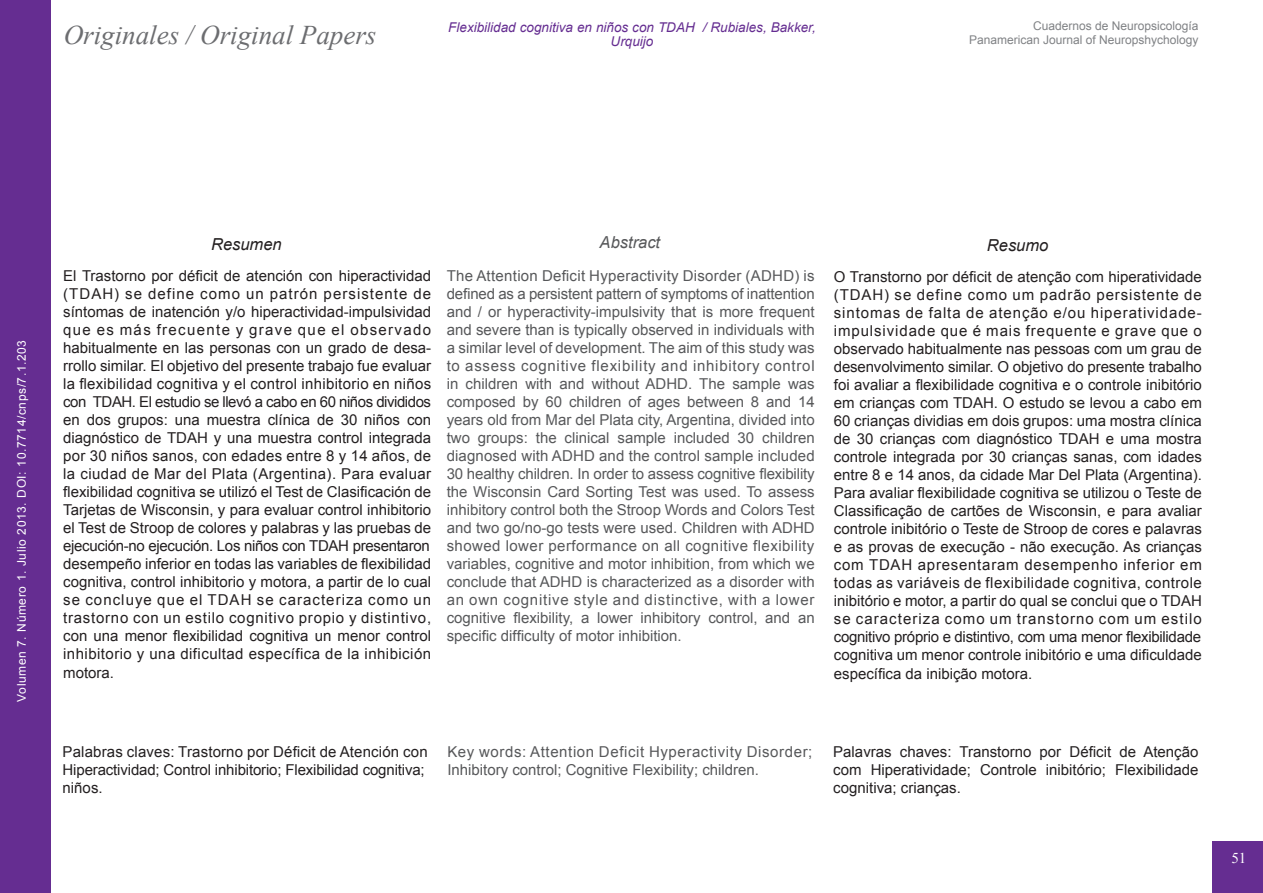
<style>
.page{position:relative;width:1263px;height:893px;background:#fff}
.page>*{position:absolute;margin:0;border:0;box-sizing:border-box;transform-origin:0 0}
.t1{font:italic 27px "Times New Roman";color:#6c6d70}
.t2{font:italic 16.5px "Arial";color:#231f20}
.t3{font:italic 16.5px "Arial";color:#57585a}
.t4{font:15px/18px "Arial";color:#231f20}
.t5{font:15px/18px "Arial";letter-spacing:.01em;color:#57585a;text-align:justify}
.t6{font:15px/18px "Arial";letter-spacing:.03em;color:#231f20}
.t7{font:15px "Arial";letter-spacing:-.01em;color:#57585a}
.t8{font:15px "Arial";letter-spacing:-.02em;color:#231f20}
.t9{font:15px "Arial";letter-spacing:.06em;color:#231f20}
.t10{font:15px "Arial";letter-spacing:-.03em;color:#231f20}
.t11{font:15px "Arial";letter-spacing:.05em;color:#231f20}
.t12{font:15px "Arial";letter-spacing:.04em;color:#57585a}
.t13{font:15px "Times New Roman";color:#fff}
.t14{font:italic 13.5px/13.5px "Arial";color:#652d91;text-align:center}
.t15{font:12px "Arial";color:#808285}
.t16{font:12px "Arial";letter-spacing:.05em;color:#fff}
</style>
<div class="page">
<div style="left:0;top:0;width:51px;height:893px;background:#652d91"></div>
<div style="left:1212px;top:841px;width:51px;height:52px;background:#652d91"></div>
<p class="t15" style="left:1033px;top:18px;width:167px">Cuadernos de Neuropsicología</p>
<p class="t14" style="left:448px;top:21px;width:369px">Flexibilidad cognitiva en niños con TDAH / Rubiales, Bakker,<br>Urquijo</p>
<p class="t1" style="left:64px;top:17px;width:314px">Originales / Original Papers</p>
<p class="t15" style="left:969px;top:32px;width:231px">Panamerican Journal of Neuropshychology</p>
<p class="t16" style="left:14px;top:702px;width:363px;rotate:-90deg">Volumen 7. Número 1. Julio 2013. DOI: 10.7714/cnps/7.1.203</p>
<p class="t3" style="left:600px;top:231px;width:62px">Abstract</p>
<p class="t2" style="left:211px;top:233px;width:72px">Resumen</p>
<p class="t2" style="left:987px;top:234px;width:63px">Resumo</p>
<p class="t5" style="left:447px;top:266px;width:369px">The Attention Deficit Hyperactivity Disorder (ADHD) is</p>
<p class="t7" style="left:447px;top:283px;width:369px">defined as a persistent pattern of symptoms of inattention</p>
<p class="t5" style="left:447px;top:302px;width:369px">and / or hyperactivity-impulsivity that is more frequent and severe than is typically observed in individuals with a similar level of development. The aim of this study was to assess cognitive flexibility and inhibitory control</p>
<p class="t5" style="left:447px;top:374px;width:369px">in children with and without ADHD. The sample was composed by 60 children of ages between 8 and 14 years old from Mar del Plata city, Argentina, divided into two groups: the clinical sample included 30 children diagnosed with ADHD and the control sample included</p>
<p class="t7" style="left:447px;top:463px;width:369px">30 healthy children. In order to assess cognitive flexibility</p>
<p class="t5" style="left:447px;top:482px;width:369px">the Wisconsin Card Sorting Test was used. To assess inhibitory control both the Stroop Words and Colors Test and two go/no-go tests were used. Children with ADHD showed lower performance on all cognitive flexibility</p>
<p class="t5" style="left:447px;top:554px;width:369px">variables, cognitive and motor inhibition, from which we conclude that ADHD is characterized as a disorder with an own cognitive style and distinctive, with a lower</p>
<p class="t5" style="left:447px;top:608px;width:369px">cognitive flexibility, a lower inhibitory control, and an specific difficulty of motor inhibition.</p>
<p class="t4" style="left:63px;top:267px;width:369px">El Trastorno por déficit de atención con hiperactividad (TDAH) se define como un patrón persistente de</p>
<p class="t4" style="left:63px;top:303px;width:369px">síntomas de inatención y/o hiperactividad-impulsividad que es más frecuente y grave que el observado</p>
<p class="t4" style="left:63px;top:339px;width:369px;text-align:justify">habitualmente en las personas con un grado de desa&shy;rrollo similar. El objetivo del presente trabajo fue evaluar la flexibilidad cognitiva y el control inhibitorio en niños</p>
<p class="t10" style="left:63px;top:392px;width:369px">con TDAH. El estudio se llevó a cabo en 60 niños divididos</p>
<p class="t4" style="left:63px;top:411px;width:369px;text-align:justify">en dos grupos: una muestra clínica de 30 niños con diagnóstico de TDAH y una muestra control integrada por 30 niños sanos, con edades entre 8 y 14 años, de</p>
<p class="t6" style="left:63px;top:465px;width:369px">la ciudad de Mar del Plata (Argentina). Para evaluar</p>
<p class="t4" style="left:63px;top:483px;width:369px;text-align:justify">flexibilidad cognitiva se utilizó el Test de Clasificación de Tarjetas de Wisconsin, y para evaluar control inhibitorio el Test de Stroop de colores y palabras y las pruebas de</p>
<p class="t8" style="left:63px;top:536px;width:368px">ejecución-no ejecución. Los niños con TDAH presentaron</p>
<p class="t4" style="left:63px;top:555px;width:369px;text-align:justify">desempeño inferior en todas las variables de flexibilidad cognitiva, control inhibitorio y motora, a partir de lo cual se concluye que el TDAH se caracteriza como un</p>
<p class="t11" style="left:63px;top:608px;width:369px">trastorno con un estilo cognitivo propio y distintivo,</p>
<p class="t6" style="left:63px;top:627px;width:369px">con una menor flexibilidad cognitiva un menor control inhibitorio y una dificultad específica de la inhibición</p>
<p class="t4" style="left:63px;top:664px;width:52px">motora.</p>
<p class="t4" style="left:834px;top:268px;width:369px">O Transtorno por déficit de atenção com hiperatividade (TDAH) se define como um padrão persistente de</p>
<p class="t9" style="left:834px;top:303px;width:369px">sintomas de falta de atenção e/ou hiperatividade-</p>
<p class="t9" style="left:834px;top:321px;width:369px">impulsividade que é mais frequente e grave que o</p>
<p class="t4" style="left:834px;top:340px;width:369px">observado habitualmente nas pessoas com um grau de desenvolvimento similar. O objetivo do presente trabalho</p>
<p class="t4" style="left:834px;top:376px;width:370px;text-align:justify">foi avaliar a flexibilidade cognitiva e o controle inibitório em crianças com TDAH. O estudo se levou a cabo em 60 crianças dividias em dois grupos: uma mostra clínica de 30 crianças com diagnóstico TDAH e uma mostra controle integrada por 30 crianças sanas, com idades entre 8 e 14 anos, da cidade Mar Del Plata (Argentina).<br>Para avaliar flexibilidade cognitiva se utilizou o Teste de Classificação de cartões de Wisconsin, e para avaliar controle inibitório o Teste de Stroop de cores e palavras e as provas de execução - não execução. As crianças com TDAH apresentaram desempenho inferior em</p>
<p class="t6" style="left:834px;top:574px;width:369px">todas as variáveis de flexibilidade cognitiva, controle</p>
<p class="t4" style="left:834px;top:592px;width:369px">inibitório e motor, a partir do qual se conclui que o TDAH se caracteriza como um transtorno com um estilo</p>
<p class="t8" style="left:834px;top:627px;width:369px">cognitivo próprio e distintivo, com uma menor flexibilidade</p>
<p class="t4" style="left:834px;top:645px;width:369px;line-height:19.5px">cognitiva um menor controle inibitório e uma dificuldade específica da inibição motora.</p>
<p class="t4" style="left:63px;top:742px;width:367px">Palabras claves: Trastorno por Déficit de Atención con</p>
<p class="t4" style="left:63px;top:760px;width:364px">Hiperactividad; Control inhibitorio; Flexibilidad cognitiva;</p>
<p class="t4" style="left:63px;top:778px;width:42px">niños.</p>
<p class="t12" style="left:447px;top:741px;width:367px">Key words: Attention Deficit Hyperactivity Disorder;</p>
<p class="t5" style="left:447px;top:760px;width:313px">Inhibitory control; Cognitive Flexibility; children.</p>
<p class="t4" style="left:833px;top:742px;width:367px;text-align:justify">Palavras chaves: Transtorno por Déficit de Atenção com Hiperatividade; Controle inibitório; Flexibilidade cognitiva; crianças.</p>
<p class="t13" style="left:1231px;top:848px;width:16px">51</p>
</div>
